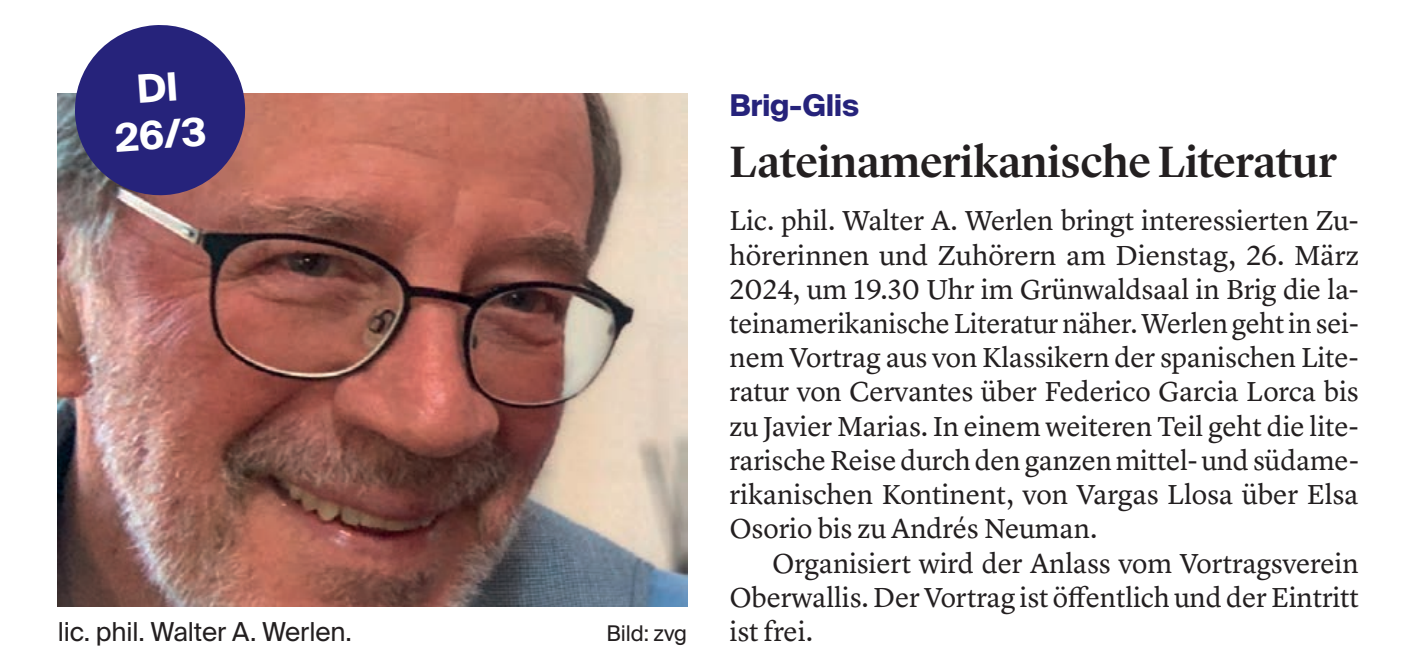
<style>
.page{position:relative;width:1403px;height:660px;background:#fff}
.page>*{position:absolute;margin:0;border:0;box-sizing:border-box;transform-origin:0 0}
.t1{font:500 45.6px "Lyon Display";letter-spacing:-.005em;color:#231f20}
.t2{font:700 39px/46.8px "Suisse Intl";color:#fff;text-align:center}
.t3{font:700 30px "Suisse Intl";letter-spacing:-.015em;color:#26237b}
.t4{font:28.5px/34.2px "Lyon Text";letter-spacing:-.005em;color:#231f20;text-align:justify}
.t5{font:26.1px "Suisse Intl";letter-spacing:-.005em;color:#231f20}
.t6{font:21.6px "Suisse Intl";letter-spacing:-.005em;color:#231f20}
</style>
<div class="page">
<img style="left:58px;top:93px;width:629px;height:513px">
<svg style="left:72px;top:25px;width:176px;height:173px;background:#4e4687"></svg>
<h2 class="t2" style="left:110px;top:68px;width:93px;rotate:-4deg">DI<br>26/3</h2>
<p class="t3" style="left:729px;top:88px;width:131px">Brig-Glis</p>
<h1 class="t1" style="left:729px;top:127px;width:608px">Lateinamerikanische Literatur</h1>
<p class="t4" style="left:729px;top:201px;width:630px">Lic. phil. Walter A. Werlen bringt interessierten Zu&shy;hörerinnen und Zuhörern am Dienstag, 26. März 2024, um 19.30 Uhr im Grünwaldsaal in Brig die la&shy;teinamerikanische Literatur näher. Werlen geht in sei&shy;nem Vortrag aus von Klassikern der spanischen Lite&shy;ratur von Cervantes über Federico Garcia Lorca bis zu Javier Marias. In einem weiteren Teil geht die lite&shy;rarische Reise durch den ganzen mittel- und südame&shy;rikanischen Kontinent, von Vargas Llosa über Elsa Osorio bis zu Andrés Neuman.</p>
<p class="t4" style="left:729px;top:543px;width:631px;text-align:right">Organisiert wird der Anlass vom Vortragsverein<br>Oberwallis. Der Vortrag ist öffentlich und der Eintritt</p>
<p class="t5" style="left:58px;top:616px;width:295px">lic. phil. Walter A. Werlen.</p>
<p class="t6" style="left:606px;top:620px;width:82px">Bild: zvg</p>
<p class="t4" style="left:729px;top:612px;width:85px">ist frei.</p>
</div>
